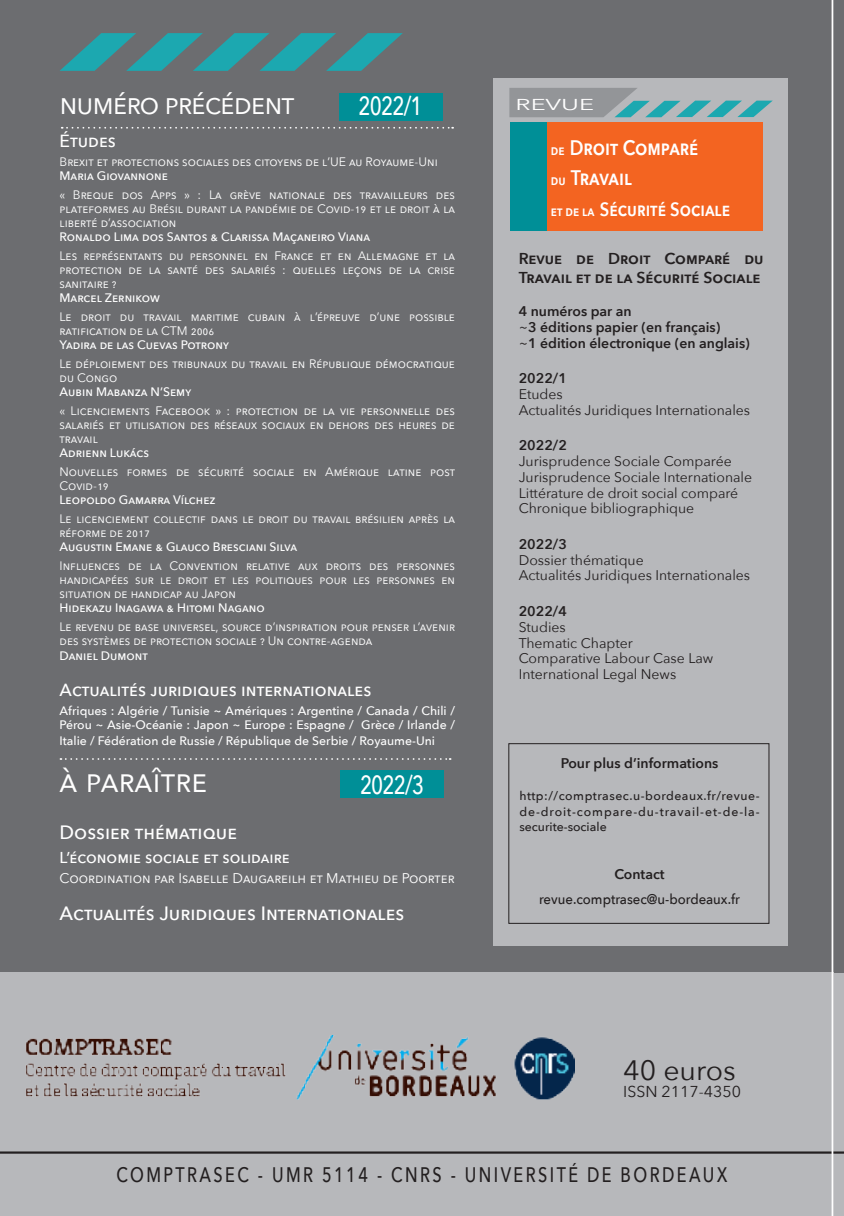
<style>
.page{position:relative;width:844px;height:1216px;background:#fff}
.page>*{position:absolute;margin:0;border:0;box-sizing:border-box;transform-origin:0 0}
.t1{font:33.25px "Avenir Next";color:#fff}
.t2{font:29.75px "Avenir Next";color:#fff}
.t3{font:28px "Avenir Next";color:#231f20}
.t4{font:500 26.25px "Avenir Next";letter-spacing:-.04em;color:#fff;scale:.77 1}
.t5{font:500 21px "Avenir Next";letter-spacing:.15em;color:#231f20;scale:.77 1}
.t6{font:600 21px "Avenir Next";color:#fff;scale:.86 1}
.Intitulé_rubrique{font:500 19.25px "Avenir Next";color:#fff}
.t7{font:600 19.25px "Avenir Next";color:#fff;scale:.86 1}
.Intitulé_rubrique-2{font:500 17.5px "Avenir Next";color:#fff}
.t8{font:600 15.75px/19.2px "Avenir Next";color:#231f20}
.t9{font:500 15.75px "Avenir Next";color:#fff}
.t10{font:15.75px "Avenir Next";color:#231f20}
.t11{font:15.75px "Avenir Next";color:#fff;scale:1.6 1}
.t12{font:14px/15.8px "Avenir Next";color:#231f20}
.t13{font:600 14px "Avenir Next";color:#231f20}
.t14{font:14px "Avenir Next";color:#fff}
.t15{font:500 14px "Avenir Next";color:#231f20;scale:.94 1}
.Nom_Auteurs_Sommaire{font:12.25px/14px "Avenir Next";color:#fff}
.Nom_Auteurs_Sommaire-2{font:500 12.25px/14px "Avenir Next";color:#fff}
.t16{font:500 12.25px/15.8px "Avenir Next";letter-spacing:.055em;color:#231f20;text-align:justify}
.s1{font-size:14.17px}
.s2{font-weight:400}
</style>
<div class="page">
<div style="left:0;top:0;width:843px;height:1215px;background:#b7b8bb"></div>
<div style="left:0;top:0;width:843px;height:971px;background:#6c6d70"></div>
<div style="left:833px;top:0;width:10px;height:972px;background:#6c6d70"></div>
<svg style="left:62px;top:127px;width:391px;height:2px"></svg>
<svg style="left:60px;top:33px;width:342px;height:38px"></svg>
<hr style="left:0;top:1151px;width:843px;height:2px;background:#231f20">
<hr style="left:831px;top:0;width:2px;height:1215px;background:#fff">
<div style="left:339px;top:93px;width:104px;height:27px;background:#008f97"></div>
<svg style="left:60px;top:758px;width:390px;height:1px"></svg>
<div style="left:340px;top:770px;width:103px;height:27px;background:#008f97"></div>
<img style="left:26px;top:1035px;width:548px;height:65px">
<div style="left:492px;top:78px;width:295px;height:867px;background:#b7b8bb"></div>
<div style="left:544px;top:122px;width:218px;height:109px;background:#f36421"></div>
<div style="left:510px;top:122px;width:37px;height:109px;background:#008f97"></div>
<svg style="left:509px;top:88px;width:263px;height:29px"></svg>
<div style="left:508px;top:743px;width:261px;height:180px;border:1px solid #231f20"></div>
<p class="t2" style="left:60px;top:79px;width:236px">numéro précédent</p>
<p class="Intitulé_rubrique-2" style="left:60px;top:126px;width:58px">Études</p>
<p class="Nom_Auteurs_Sommaire" style="left:60px;top:154px;width:379px">Brexit et protections sociales des citoyens de l’UE au Royaume-Uni</p>
<p class="Nom_Auteurs_Sommaire-2" style="left:60px;top:168px;width:110px">Maria Giovannone</p>
<p class="Nom_Auteurs_Sommaire" style="left:60px;top:187px;width:397px;text-align:justify">« Breque dos Apps » : La grève nationale des travailleurs des plateformes au Brésil durant la pandémie de Covid-19 et le droit à la liberté d’association</p>
<p class="Nom_Auteurs_Sommaire-2" style="left:60px;top:229px;width:312px">Ronaldo Lima dos Santos &amp; Clarissa Maçaneiro Viana</p>
<p class="Nom_Auteurs_Sommaire" style="left:60px;top:248px;width:397px;text-align:justify">Les représentants du personnel en France et en Allemagne et la protection de la santé des salariés : quelles leçons de la crise sanitaire ?</p>
<p class="Nom_Auteurs_Sommaire-2" style="left:60px;top:290px;width:102px">Marcel Zernikow</p>
<p class="Nom_Auteurs_Sommaire" style="left:60px;top:309px;width:397px">Le droit du travail maritime cubain à l’épreuve d’une possible ratification de la CTM 2006</p>
<p class="Nom_Auteurs_Sommaire-2" style="left:60px;top:337px;width:171px">Yadira de las Cuevas Potrony</p>
<p class="Nom_Auteurs_Sommaire" style="left:60px;top:356px;width:397px">Le déploiement des tribunaux du travail en République démocratique du Congo</p>
<p class="Nom_Auteurs_Sommaire-2" style="left:60px;top:384px;width:133px">Aubin Mabanza N’Semy</p>
<p class="Nom_Auteurs_Sommaire" style="left:60px;top:403px;width:397px;text-align:justify">« Licenciements Facebook » : protection de la vie personnelle des salariés et utilisation des réseaux sociaux en dehors des heures de travail</p>
<p class="Nom_Auteurs_Sommaire-2" style="left:60px;top:445px;width:91px">Adrienn Lukács</p>
<p class="Nom_Auteurs_Sommaire" style="left:60px;top:464px;width:397px">Nouvelles formes de sécurité sociale en Amérique latine post<br>Covid-19</p>
<p class="Nom_Auteurs_Sommaire-2" style="left:60px;top:492px;width:157px">Leopoldo Gamarra Vílchez</p>
<p class="Nom_Auteurs_Sommaire" style="left:60px;top:511px;width:397px">Le licenciement collectif dans le droit du travail brésilien après la réforme de 2017</p>
<p class="Nom_Auteurs_Sommaire-2" style="left:60px;top:539px;width:239px">Augustin Emane &amp; Glauco Bresciani Silva</p>
<p class="Nom_Auteurs_Sommaire" style="left:60px;top:558px;width:397px;text-align:justify">Influences de la Convention relative aux droits des personnes handicapées sur le droit et les politiques pour les personnes en situation de handicap au Japon</p>
<p class="Nom_Auteurs_Sommaire-2" style="left:60px;top:600px;width:207px">Hidekazu Inagawa &amp; Hitomi Nagano</p>
<p class="Nom_Auteurs_Sommaire" style="left:60px;top:619px;width:397px">Le revenu de base universel, source d’inspiration pour penser l’avenir des systèmes de protection sociale ? Un contre-agenda</p>
<p class="Nom_Auteurs_Sommaire-2" style="left:60px;top:648px;width:88px">Daniel Dumont</p>
<p class="Intitulé_rubrique-2" style="left:60px;top:675px;width:313px">Actualités juridiques internationales</p>
<p class="Nom_Auteurs_Sommaire-2" style="left:60px;top:703px;width:397px">Afriques : Algérie / Tunisie ~ Amériques : Argentine / Canada / Chili /<br>Pérou ~ Asie-Océanie : Japon ~ Europe : Espagne / Grèce / Irlande /</p>
<p class="Nom_Auteurs_Sommaire-2" style="left:60px;top:733px;width:377px">Italie / Fédération de Russie / République de Serbie / Royaume-Uni</p>
<p class="t1" style="left:60px;top:752px;width:150px">à paraître</p>
<p class="Intitulé_rubrique" style="left:60px;top:816px;width:179px">Dossier thématique</p>
<p class="t9" style="left:60px;top:844px;width:231px">L’économie sociale et solidaire</p>
<p class="t14" style="left:60px;top:865px;width:396px">Coordination par Isabelle Daugareilh et Mathieu de Poorter</p>
<p class="Intitulé_rubrique" style="left:60px;top:897px;width:346px">Actualités Juridiques Internationales</p>
<p class="t4" style="left:358px;top:84px;width:85px">2022/1</p>
<p class="t4" style="left:360px;top:762px;width:85px">2022/3</p>
<p class="t11" style="left:515px;top:91px;width:51px">REVUE</p>
<p class="t6" style="left:550px;top:130px;width:173px"><span class="s1">de</span> Droit Comparé</p>
<p class="t6" style="left:550px;top:160px;width:96px"><span class="s1">du</span> Travail</p>
<p class="t7" style="left:550px;top:192px;width:210px"><span class="s1">et de la</span> Sécurité Sociale</p>
<p class="t8" style="left:518px;top:248px;width:246px">Revue de Droit Comparé du<br>Travail et de la Sécurité Sociale</p>
<p class="t13" style="left:518px;top:299px;width:114px">4 numéros par an</p>
<p class="t13" style="left:518px;top:315px;width:203px"><span class="s2">~</span>3 éditions papier (en français)</p>
<p class="t13" style="left:518px;top:331px;width:232px"><span class="s2">~</span>1 édition électronique (en anglais)</p>
<p class="t13" style="left:518px;top:366px;width:50px">2022/1</p>
<p class="t12" style="left:518px;top:385px;width:233px">Etudes<br>Actualités Juridiques Internationales</p>
<p class="t13" style="left:518px;top:433px;width:50px">2022/2</p>
<p class="t12" style="left:518px;top:453px;width:214px">Jurisprudence Sociale Comparée</p>
<p class="t12" style="left:518px;top:468px;width:235px">Jurisprudence Sociale Internationale<br>Littérature de droit social comparé</p>
<p class="t12" style="left:518px;top:500px;width:177px">Chronique bibliographique</p>
<p class="t13" style="left:518px;top:532px;width:50px">2022/3</p>
<p class="t12" style="left:518px;top:551px;width:126px">Dossier thématique</p>
<p class="t12" style="left:518px;top:567px;width:233px">Actualités Juridiques Internationales</p>
<p class="t13" style="left:518px;top:599px;width:50px">2022/4</p>
<p class="t12" style="left:518px;top:618px;width:49px">Studies</p>
<p class="t12" style="left:518px;top:634px;width:116px">Thematic Chapter</p>
<p class="t12" style="left:518px;top:650px;width:196px">Comparative Labour Case Law</p>
<p class="t12" style="left:518px;top:665px;width:159px">International Legal News</p>
<p class="t13" style="left:560px;top:751px;width:159px">Pour plus d’informations</p>
<p class="t16" style="left:519px;top:787px;width:242px">http://comptrasec.u-bordeaux.fr/revue&shy;de-droit-compare-du-travail-et-de-la&shy;securite-sociale</p>
<p class="t13" style="left:614px;top:861px;width:52px">Contact</p>
<p class="t15" style="left:539px;top:887px;width:215px">revue.comptrasec@u-bordeaux.fr</p>
<p class="t3" style="left:623px;top:1046px;width:114px">40 euros</p>
<p class="t10" style="left:623px;top:1078px;width:119px">ISSN 2117-4350</p>
<p class="t5" style="left:116px;top:1156px;width:795px">COMPTRASEC - UMR 5114 - CNRS - UNIVERSITÉ DE BORDEAUX</p>
</div>
